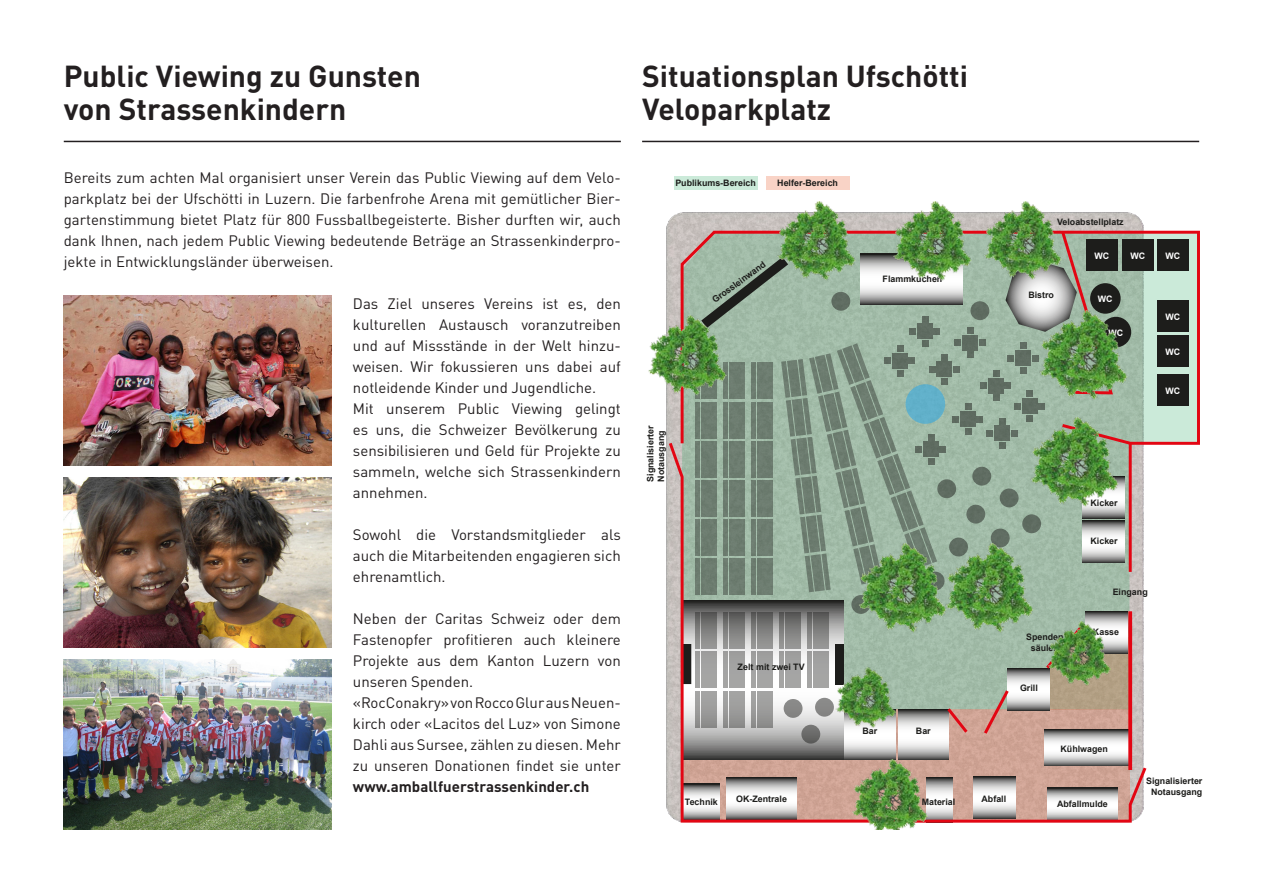
<style>
.page{position:relative;width:1263px;height:893px;background:#fff}
.page>*{position:absolute;margin:0;border:0;box-sizing:border-box;transform-origin:0 0}
.t1{font:700 30px "DINOT";color:#231f20}
.t2{font:15px/21px "DINOT";color:#231f20;text-align:justify}
.t3{font:700 8.85px/10.6px "Arial";color:#1d1d1b;text-align:center}
.t4{font:700 8.85px "Arial";color:#fff}
.s1{font-weight:700}
</style>
<div class="page">
<div style="left:766px;top:176px;width:84px;height:14px;background:#f9d3c6"></div>
<div style="left:674px;top:176px;width:84px;height:14px;background:#cbead9"></div>
<svg style="left:679px;top:229px;width:521px;height:216px;background:#93a293"></svg>
<svg style="left:666px;top:440px;width:483px;height:383px;background:#a9aaa0"></svg>
<svg style="left:1128px;top:611px;width:4px;height:159px"></svg>
<hr style="left:1129px;top:443px;width:3px;height:129px;background:#e30613">
<svg style="left:1043px;top:621px;width:87px;height:89px;background:#baa693"></svg>
<svg style="left:981px;top:687px;width:30px;height:50px"></svg>
<svg style="left:944px;top:705px;width:26px;height:31px"></svg>
<img style="left:946px;top:544px;width:87px;height:89px">
<img style="left:1030px;top:417px;width:89px;height:89px">
<img style="left:984px;top:201px;width:78px;height:78px">
<img style="left:892px;top:201px;width:79px;height:79px">
<img style="left:777px;top:201px;width:78px;height:79px">
<img style="left:648px;top:316px;width:78px;height:79px">
<img style="left:835px;top:668px;width:60px;height:60px">
<img style="left:1047px;top:622px;width:64px;height:64px">
<img style="left:851px;top:759px;width:76px;height:70px">
<img style="left:1039px;top:311px;width:88px;height:89px">
<img style="left:857px;top:544px;width:89px;height:89px">
<div style="left:905px;top:384px;width:40px;height:40px;background:#61b0ca;border-radius:50%"></div>
<hr style="left:64px;top:141px;width:557px;height:1px;background:#231f20">
<hr style="left:642px;top:141px;width:557px;height:1px;background:#231f20">
<img style="left:64px;top:659px;width:268px;height:170px">
<img style="left:64px;top:477px;width:268px;height:170px">
<img style="left:64px;top:296px;width:268px;height:170px">
<p class="t1" style="left:64px;top:56px;width:359px">Public Viewing zu Gunsten</p>
<p class="t1" style="left:64px;top:89px;width:284px">von Strassenkindern</p>
<p class="t2" style="left:64px;top:167px;width:559px">Bereits zum achten Mal organisiert unser Verein das Public Viewing auf dem Velo&shy;parkplatz bei der Ufschötti in Luzern. Die farbenfrohe Arena mit gemütlicher Bier&shy;gartenstimmung bietet Platz für 800 Fussballbegeisterte. Bisher durften wir, auch dank Ihnen, nach jedem Public Viewing bedeutende Beträge an Strassenkinderpro&shy;jekte in Entwicklungsländer überweisen.</p>
<p class="t2" style="left:353px;top:293px;width:269px">Das Ziel unseres Vereins ist es, den kulturellen Austausch voranzutreiben und auf Missstände in der Welt hinzu&shy;weisen. Wir fokussieren uns dabei auf notleidende Kinder und Jugendliche.</p>
<p class="t2" style="left:353px;top:398px;width:269px">Mit unserem Public Viewing gelingt es uns, die Schweizer Bevölkerung zu sensibilisieren und Geld für Projekte zu sammeln, welche sich Strassenkindern annehmen.</p>
<p class="t2" style="left:353px;top:524px;width:269px">Sowohl die Vorstandsmitglieder als auch die Mitarbeitenden engagieren sich ehrenamtlich.</p>
<p class="t2" style="left:353px;top:608px;width:269px">Neben der Caritas Schweiz oder dem Fastenopfer profitieren auch kleinere Projekte aus dem Kanton Luzern von unseren Spenden.</p>
<p class="t2" style="left:353px;top:692px;width:269px">«RocConakry» von Rocco Glur aus Neuen&shy;kirch oder «Lacitos del Luz» von Simone Dahli aus Sursee, zählen zu diesen. Mehr zu unseren Donationen findet sie unter <span class="s1">www.amballfuerstrassenkinder.ch</span></p>
<p class="t1" style="left:642px;top:56px;width:327px">Situationsplan Ufschötti</p>
<p class="t1" style="left:642px;top:89px;width:191px">Veloparkplatz</p>
<p class="t3" style="left:675px;top:178px;width:82px">Publikums-Bereich</p>
<p class="t3" style="left:777px;top:178px;width:62px">Helfer-Bereich</p>
<p class="t3" style="left:710px;top:296px;width:65px;rotate:-36deg">Grossleinwand</p>
<p class="t3" style="left:883px;top:274px;width:61px">Flammkuchen</p>
<p class="t3" style="left:645px;top:482px;width:58px;text-align:left;rotate:-90deg">Signalisierter<br>Notausgang</p>
<p class="t3" style="left:1057px;top:217px;width:68px">Veloabstellplatz</p>
<p class="t3" style="left:1028px;top:290px;width:27px">Bistro</p>
<p class="t4" style="left:1094px;top:250px;width:16px">WC</p>
<p class="t4" style="left:1130px;top:250px;width:16px">WC</p>
<p class="t4" style="left:1165px;top:250px;width:16px">WC</p>
<p class="t4" style="left:1098px;top:293px;width:16px">WC</p>
<p class="t4" style="left:1108px;top:327px;width:16px">WC</p>
<p class="t4" style="left:1165px;top:311px;width:16px">WC</p>
<p class="t4" style="left:1165px;top:346px;width:16px">WC</p>
<p class="t4" style="left:1165px;top:385px;width:16px">WC</p>
<p class="t3" style="left:1090px;top:498px;width:29px">Kicker</p>
<p class="t3" style="left:1090px;top:536px;width:29px">Kicker</p>
<p class="t3" style="left:738px;top:662px;width:69px">Zelt mit zwei TV</p>
<p class="t3" style="left:862px;top:726px;width:16px">Bar</p>
<p class="t3" style="left:916px;top:726px;width:16px">Bar</p>
<p class="t3" style="left:736px;top:793px;width:52px">OK-Zentrale</p>
<p class="t3" style="left:981px;top:793px;width:26px">Abfall</p>
<p class="t3" style="left:685px;top:796px;width:34px">Technik</p>
<p class="t3" style="left:922px;top:796px;width:35px">Material</p>
<p class="t3" style="left:1026px;top:632px;width:39px">Spenden säulen</p>
<p class="t3" style="left:1020px;top:683px;width:19px">Grill</p>
<p class="t3" style="left:1113px;top:587px;width:37px">Eingang</p>
<p class="t3" style="left:1093px;top:627px;width:28px">Kasse</p>
<p class="t3" style="left:1060px;top:743px;width:49px">Kühlwagen</p>
<p class="t3" style="left:1057px;top:799px;width:52px">Abfallmulde</p>
<p class="t3" style="left:1146px;top:776px;width:58px">Signalisierter<br>Notausgang</p>
</div>
